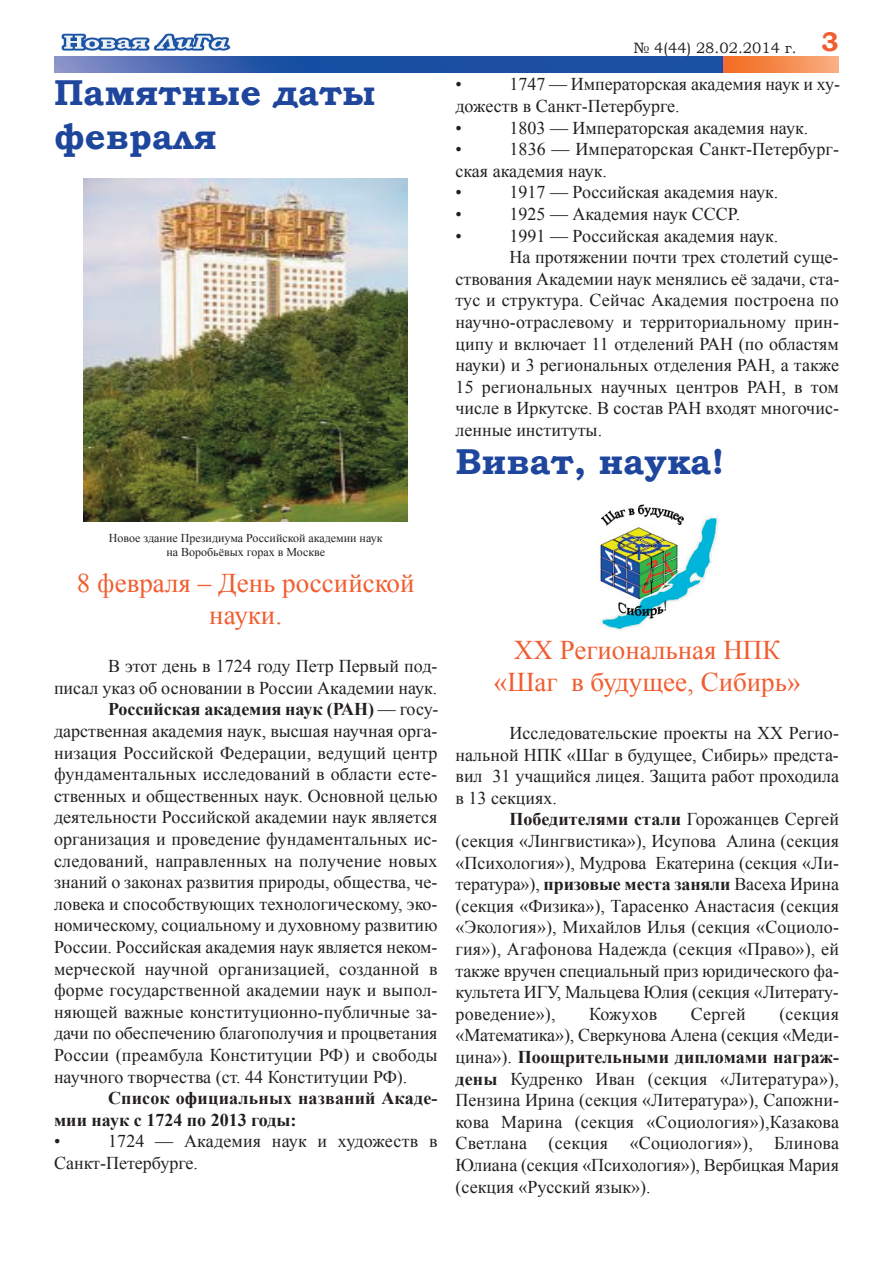
<style>
.page{position:relative;width:893px;height:1263px;background:#fff}
.page>*{position:absolute;margin:0;border:0;box-sizing:border-box;transform-origin:0 0}
.t1{font:700 36px/43.2px "Bookman Old Style";color:#1f469d}
.t2{font:27px/32.4px "Times New Roman";color:#f15d2f;text-align:center}
.t3{font:18px/21.6px "Times New Roman";color:#231f20}
.t4{font:700 18px/21.6px "Times New Roman";color:#231f20}
.t5{font:15px "Bookman Old Style";color:#231f20}
.t6{font:12px/14.4px "Times New Roman";color:#231f20;text-align:center}
.s1{font-weight:700;font-size:27px;color:#f15d2f}
.s2{font-weight:400}
.s3{font-weight:700}
</style>
<div class="page">
<img style="left:61px;top:33px;width:170px;height:18px">
<svg style="left:54px;top:56px;width:785px;height:1px"></svg>
<img style="left:54px;top:57px;width:785px;height:16px">
<img style="left:84px;top:178px;width:323px;height:344px">
<img style="left:600px;top:504px;width:119px;height:127px">
<h1 class="t1" style="left:54px;top:71px;width:323px">Памятные даты февраля</h1>
<p class="t5" style="left:634px;top:39px;width:207px">№ 4(44) 28.02.2014 г. <span class="s1">3</span></p>
<p class="t3" style="left:455px;top:73px;width:386px;text-indent:54px">1747 — Императорская академия наук и ху&shy;дожеств в Санкт-Петербурге.<br>•</p>
<p class="t3" style="left:455px;top:73px;width:8px">•</p>
<p class="t3" style="left:509px;top:117px;width:300px">1803 — Императорская академия наук.</p>
<p class="t3" style="left:455px;top:138px;width:385px;text-indent:54px">1836 — Императорская Санкт-Петербург&shy;ская академия наук.<br>•</p>
<p class="t3" style="left:455px;top:138px;width:8px">•</p>
<p class="t3" style="left:509px;top:181px;width:270px">1917 — Российская академия наук.</p>
<p class="t3" style="left:455px;top:203px;width:8px">•</p>
<p class="t3" style="left:509px;top:203px;width:232px">1925 — Академия наук СССР.</p>
<p class="t3" style="left:455px;top:225px;width:8px">•</p>
<p class="t3" style="left:509px;top:225px;width:270px">1991 — Российская академия наук.</p>
<p class="t3" style="left:509px;top:246px;width:331px">На протяжении почти трех столетий суще-</p>
<p class="t3" style="left:455px;top:268px;width:385px">ствования Академии наук менялись её задачи, ста-</p>
<p class="t3" style="left:455px;top:289px;width:385px">тус и структура. Сейчас Академия построена по</p>
<p class="t3" style="left:455px;top:311px;width:385px">научно-отраслевому и территориальному прин-</p>
<p class="t3" style="left:455px;top:333px;width:385px">ципу и включает 11 отделений РАН (по областям</p>
<p class="t3" style="left:455px;top:354px;width:385px">науки) и 3 региональных отделения РАН, а также</p>
<p class="t3" style="left:455px;top:376px;width:385px">15 региональных научных центров РАН, в том</p>
<p class="t3" style="left:455px;top:397px;width:385px">числе в Иркутске. В состав РАН входят многочис-</p>
<p class="t3" style="left:455px;top:419px;width:148px">ленные институты.</p>
<h1 class="t1" style="left:455px;top:440px;width:270px">Виват, наука!</h1>
<p class="t6" style="left:109px;top:531px;width:275px">Новое здание Президиума Российской академии наук на Воробьёвых горах в Москве</p>
<h2 class="t2" style="left:77px;top:567px;width:339px">8 февраля – День российской науки.</h2>
<p class="t3" style="left:108px;top:655px;width:331px">В этот день в 1724 году Петр Первый под-</p>
<p class="t3" style="left:54px;top:677px;width:385px">писал указ об основании в России Академии наук.</p>
<p class="t4" style="left:108px;top:698px;width:332px">Российская академия наук (РАН) <span class="s2">— госу-</span></p>
<p class="t3" style="left:54px;top:720px;width:385px">дарственная академия наук, высшая научная орга-</p>
<p class="t3" style="left:54px;top:742px;width:385px">низация Российской Федерации, ведущий центр</p>
<p class="t3" style="left:54px;top:763px;width:385px">фундаментальных исследований в области есте-</p>
<p class="t3" style="left:54px;top:785px;width:385px">ственных и общественных наук. Основной целью</p>
<p class="t3" style="left:54px;top:806px;width:385px">деятельности Российской академии наук является</p>
<p class="t3" style="left:54px;top:828px;width:385px">организация и проведение фундаментальных ис-</p>
<p class="t3" style="left:54px;top:850px;width:385px">следований, направленных на получение новых</p>
<p class="t3" style="left:54px;top:871px;width:385px">знаний о законах развития природы, общества, че-</p>
<p class="t3" style="left:54px;top:893px;width:385px">ловека и способствующих технологическому, эко-</p>
<p class="t3" style="left:54px;top:914px;width:385px">номическому, социальному и духовному развитию</p>
<p class="t3" style="left:54px;top:936px;width:385px">России. Российская академия наук является неком-</p>
<p class="t3" style="left:54px;top:958px;width:385px">мерческой научной организацией, созданной в</p>
<p class="t3" style="left:54px;top:979px;width:385px">форме государственной академии наук и выпол-</p>
<p class="t3" style="left:54px;top:1001px;width:385px">няющей важные конституционно-публичные за-</p>
<p class="t3" style="left:54px;top:1022px;width:385px">дачи по обеспечению благополучия и процветания</p>
<p class="t3" style="left:54px;top:1044px;width:385px">России (преамбула Конституции РФ) и свободы</p>
<p class="t3" style="left:54px;top:1066px;width:355px">научного творчества (ст. 44 Конституции РФ).</p>
<p class="t4" style="left:54px;top:1087px;width:385px;text-indent:54px">Список официальных названий Акаде&shy;мии наук с 1724 по 2013 годы:</p>
<p class="t3" style="left:54px;top:1130px;width:8px">•</p>
<p class="t3" style="left:54px;top:1130px;width:385px;text-indent:54px">1724 — Академия наук и художеств в<br>Санкт-Петербурге.</p>
<h2 class="t2" style="left:494px;top:633px;width:308px">ХХ Региональная НПК «Шаг в будущее, Сибирь»</h2>
<p class="t3" style="left:455px;top:722px;width:385px;text-align:justify;text-indent:54px">Исследовательские проекты на ХХ Регио&shy;нальной НПК «Шаг в будущее, Сибирь» предста&shy;вил 31 учащийся лицея. Защита работ проходила в 13 секциях.</p>
<p class="t3" style="left:455px;top:808px;width:385px;text-align:justify;text-indent:54px"><span class="s3">Победителями стали</span> Горожанцев Сергей (секция «Лингвистика»), Исупова Алина (секция «Психология»), Мудрова Екатерина (секция «Ли&shy;тература»), <span class="s3">призовые места заняли</span> Васеха Ирина (секция «Физика»), Тарасенко Анастасия (секция «Экология»), Михайлов Илья (секция «Социоло&shy;гия»), Агафонова Надежда (секция «Право»), ей также вручен специальный приз юридического фа&shy;культета ИГУ, Мальцева Юлия (секция «Литерату&shy;роведение»),</p>
<p class="t3" style="left:455px;top:1003px;width:385px;text-align:justify;text-indent:324px">(секция «Математика»), Сверкунова Алена (секция «Меди&shy;цина»). <span class="s3">Поощрительными дипломами награж&shy;дены</span> Кудренко Иван (секция «Литература»), Пензина Ирина (секция «Литература»), Сапожни&shy;кова Марина (секция «Социология»),Казакова Светлана (секция «Социология»), Блинова Юлиана (секция «Психология»), Вербицкая Мария (секция «Русский язык»).</p>
<p class="t3" style="left:589px;top:1003px;width:69px">Кожухов</p>
<p class="t3" style="left:691px;top:1003px;width:56px">Сергей</p>
</div>
